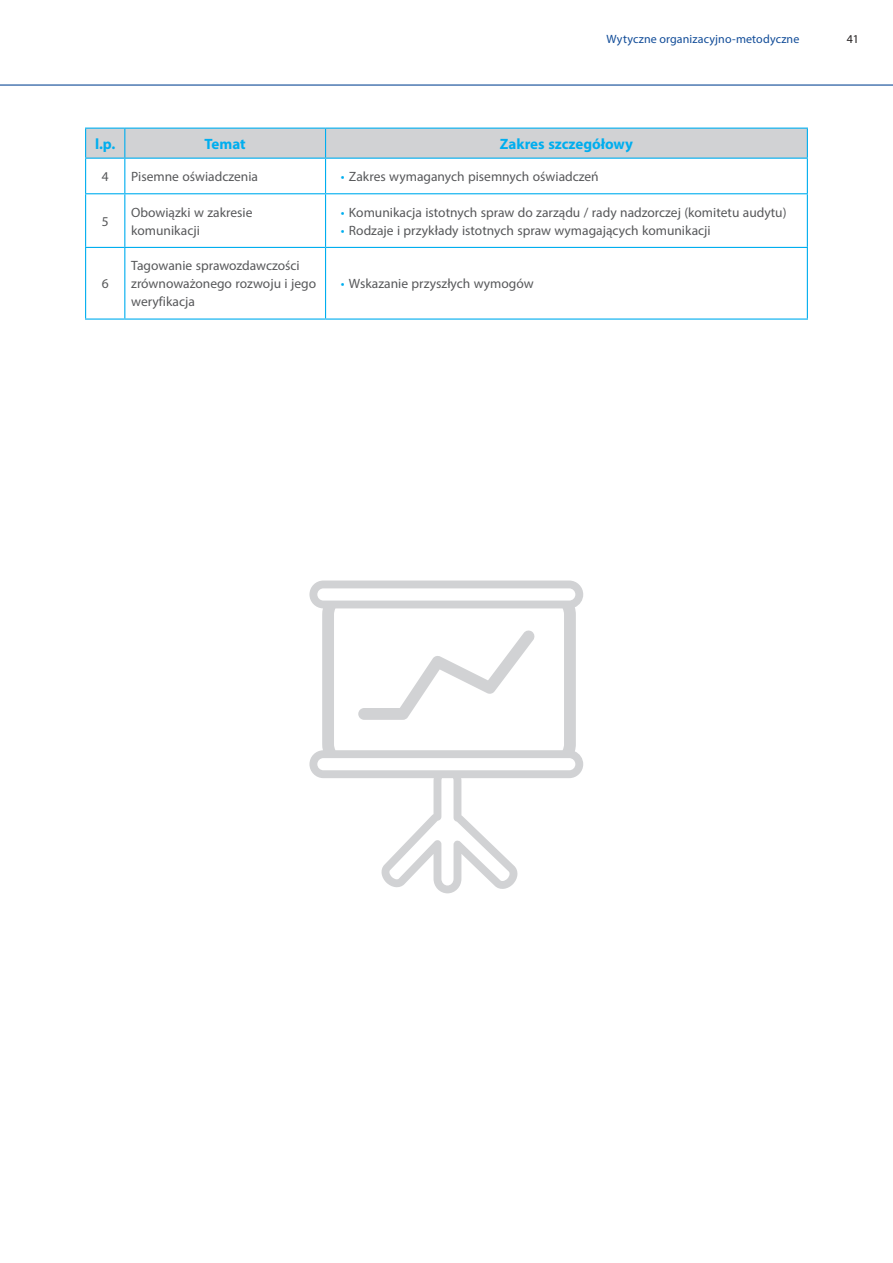
<style>
.page{position:relative;width:893px;height:1263px;background:#fff}
.page>*{position:absolute;margin:0;border:0;box-sizing:border-box;transform-origin:0 0}
.t1{font:700 15px "Myriad Pro";color:#00aeef}
.t2{font:13.5px/18px "Myriad Pro";color:#57585a}
.t3{font:12px "Myriad Pro";letter-spacing:.01em;color:#114c98}
.t4{font:12px "Myriad Pro";color:#231f20}
.s1{color:#00aeef}
</style>
<div class="page">
<hr style="left:0;top:84px;width:893px;height:2px;background:#114c98">
<hr style="left:124px;top:159px;width:1px;height:34px;background:#00aeef">
<hr style="left:325px;top:159px;width:1px;height:34px;background:#00aeef">
<hr style="left:85px;top:193px;width:40px;height:1px;background:#00aeef">
<hr style="left:125px;top:193px;width:201px;height:1px;background:#00aeef">
<hr style="left:124px;top:194px;width:1px;height:53px;background:#00aeef">
<hr style="left:326px;top:193px;width:482px;height:1px;background:#00aeef">
<hr style="left:325px;top:194px;width:1px;height:53px;background:#00aeef">
<hr style="left:85px;top:247px;width:40px;height:1px;background:#00aeef">
<hr style="left:125px;top:247px;width:201px;height:1px;background:#00aeef">
<hr style="left:124px;top:248px;width:1px;height:70px;background:#00aeef">
<hr style="left:326px;top:247px;width:482px;height:1px;background:#00aeef">
<hr style="left:325px;top:248px;width:1px;height:70px;background:#00aeef">
<hr style="left:85px;top:159px;width:1px;height:34px;background:#00aeef">
<hr style="left:807px;top:159px;width:1px;height:34px;background:#00aeef">
<hr style="left:85px;top:194px;width:1px;height:53px;background:#00aeef">
<hr style="left:807px;top:194px;width:1px;height:53px;background:#00aeef">
<hr style="left:85px;top:248px;width:1px;height:70px;background:#00aeef">
<hr style="left:807px;top:248px;width:1px;height:70px;background:#00aeef">
<hr style="left:85px;top:318px;width:40px;height:2px;background:#00aeef">
<hr style="left:125px;top:318px;width:201px;height:2px;background:#00aeef">
<hr style="left:326px;top:318px;width:482px;height:2px;background:#00aeef">
<svg style="left:85px;top:128px;width:723px;height:30px;background:#c8d0d5"></svg>
<hr style="left:85px;top:158px;width:40px;height:1px;background:#00aeef">
<hr style="left:125px;top:158px;width:201px;height:1px;background:#00aeef">
<hr style="left:326px;top:158px;width:482px;height:1px;background:#00aeef">
<svg style="left:309px;top:580px;width:274px;height:313px"></svg>
<svg style="left:358px;top:630px;width:177px;height:90px"></svg>
<p class="t3" style="left:607px;top:31px;width:194px">Wytyczne organizacyjno-metodyczne</p>
<p class="t4" style="left:847px;top:31px;width:14px">41</p>
<p class="t1" style="left:95px;top:134px;width:22px">l.p.</p>
<p class="t1" style="left:205px;top:134px;width:43px">Temat</p>
<p class="t1" style="left:500px;top:134px;width:135px">Zakres szczegółowy</p>
<p class="t2" style="left:102px;top:167px;width:8px">4</p>
<p class="t2" style="left:131px;top:167px;width:128px">Pisemne oświadczenia</p>
<p class="t2" style="left:341px;top:167px;width:259px"><span class="s1">•</span> Zakres wymaganych pisemnych oświadczeń</p>
<p class="t2" style="left:102px;top:212px;width:8px">5</p>
<p class="t2" style="left:131px;top:203px;width:123px">Obowiązki w zakresie komunikacji</p>
<p class="t2" style="left:341px;top:203px;width:447px"><span class="s1">•</span> Komunikacja istotnych spraw do zarządu / rady nadzorczej (komitetu audytu)</p>
<p class="t2" style="left:341px;top:221px;width:371px"><span class="s1">•</span> Rodzaje i przykłady istotnych spraw wymagających komunikacji</p>
<p class="t2" style="left:102px;top:275px;width:8px">6</p>
<p class="t2" style="left:131px;top:257px;width:186px">Tagowanie sprawozdawczości zrównoważonego rozwoju i jego weryfikacja</p>
<p class="t2" style="left:341px;top:275px;width:194px"><span class="s1">•</span> Wskazanie przyszłych wymogów</p>
</div>
